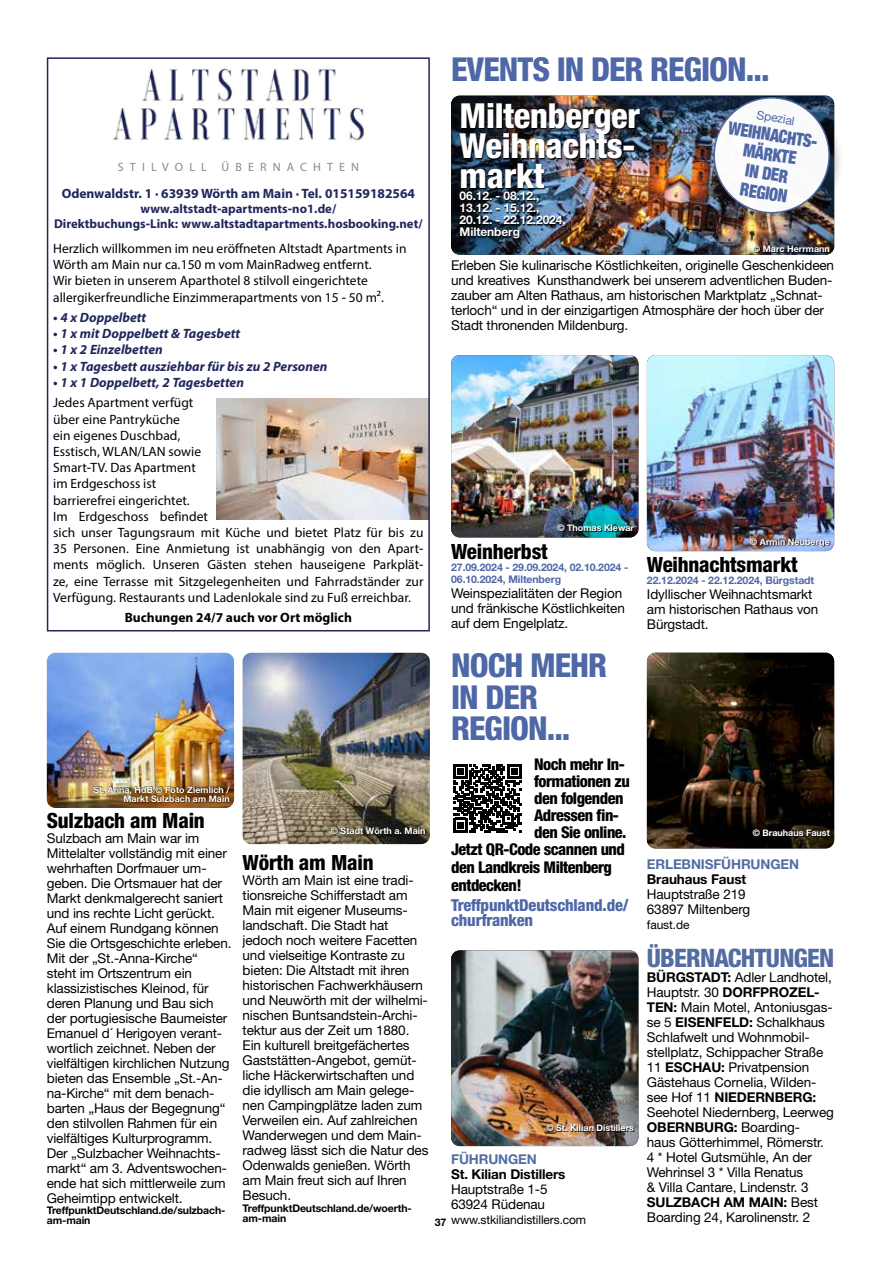
<style>
.page{position:relative;width:881px;height:1263px;background:#fff}
.page>*{position:absolute;margin:0;border:0;box-sizing:border-box;transform-origin:0 0}
.t1{font:800 condensed 34.5px/30px "Helvetica Neue LT";letter-spacing:-.01em;color:#fff}
.t2{font:800 condensed 33px/31.5px "Helvetica Neue LT";letter-spacing:-.03em;color:#4e67a6}
.t3{font:800 condensed 25.5px "Helvetica Neue LT";letter-spacing:-.03em;color:#536da1}
.t4{font:800 condensed 21px "Helvetica Neue LT";letter-spacing:-.01em;color:#000}
.t5{font:900 condensed 18px/19.5px "Helvetica Neue";color:#4e67a6;text-align:center;scale:.9 1}
.t6{font:800 condensed 16.5px/14.1px "Helvetica Neue LT";letter-spacing:-.01em;color:#4e67a6}
.t7{font:800 condensed 16.2px "Helvetica Neue LT";letter-spacing:-.03em;color:#000}
.t8{font:13.5px/15px "Helvetica Neue LT";letter-spacing:-.01em;color:#000}
.t9{font:13.5px/16.2px "Myriad Hebrew";color:#000}
.t10{font:italic 700 13.5px "Myriad Hebrew";color:#21265d}
.t11{font:700 13.5px "Myriad Hebrew";color:#21265d}
.t12{font:700 13.5px "Helvetica Neue LT";letter-spacing:-.01em;color:#000}
.t13{font:700 13.5px "Myriad Hebrew";color:#000}
.t14{font:700 13.5px "Helvetica Neue LT";letter-spacing:-.01em;color:#536da1}
.t15{font:700 12.75px/15.3px "Myriad Hebrew";color:#21265d;text-align:center}
.t16{font:700 12px/12px "Helvetica Neue LT";letter-spacing:-.01em;color:#fff}
.t17{font:12px "Helvetica Neue LT";letter-spacing:-.01em;color:#000}
.t18{font:12px "Myriad Hebrew";letter-spacing:.51em;color:#8c8986}
.t19{font:12px "Helvetica Neue LT";color:#4e67a6}
.t20{font:700 10.5px/12px "Helvetica Neue LT";letter-spacing:-.01em;color:#4e67a6}
.t21{font:700 10.5px/10.5px "Helvetica Neue LT";letter-spacing:-.01em;color:#000}
.t22{font:700 9px/9px "Helvetica Neue LT";color:#fff;text-align:right}
.s1{font-weight:700}
</style>
<div class="page">
<img style="left:47px;top:653px;width:187px;height:155px">
<img style="left:93px;top:786px;width:138px;height:17px">
<img style="left:242px;top:653px;width:187px;height:191px">
<svg style="left:331px;top:827px;width:95px;height:8px"></svg>
<img style="left:451px;top:355px;width:187px;height:182px">
<svg style="left:557px;top:524px;width:77px;height:8px"></svg>
<img style="left:646px;top:355px;width:187px;height:196px">
<svg style="left:750px;top:538px;width:80px;height:9px"></svg>
<img style="left:451px;top:96px;width:382px;height:159px">
<svg style="left:752px;top:245px;width:77px;height:8px"></svg>
<img style="left:459px;top:102px;width:182px;height:137px">
<div style="left:710px;top:94px;width:134px;height:134px;background:#000;opacity:.25"></div>
<div style="left:714px;top:98px;width:114px;height:115px;background:#fff;border-radius:50%"></div>
<div style="left:713px;top:97px;width:116px;height:116px;border:2px solid #4e67a6;border-radius:50%"></div>
<svg style="left:453px;top:764px;width:68px;height:68px"></svg>
<img style="left:646px;top:653px;width:187px;height:195px">
<svg style="left:752px;top:829px;width:78px;height:8px"></svg>
<img style="left:451px;top:950px;width:187px;height:196px">
<svg style="left:546px;top:1124px;width:88px;height:8px"></svg>
<img style="left:216px;top:399px;width:210px;height:120px">
<img style="left:113px;top:68px;width:251px;height:73px">
<div style="left:47px;top:57px;width:382px;height:574px;border:2px solid #21265d"></div>
<p class="t18" style="left:118px;top:160px;width:243px">STILVOLL ÜBERNACHTEN</p>
<p class="t11" style="left:62px;top:186px;width:354px">Odenwaldstr. 1 · 63939 Wörth am Main · Tel. 015159182564</p>
<p class="t15" style="left:54px;top:202px;width:370px">www.altstadt-apartments-no1.de/<br>Direktbuchungs-Link: www.altstadtapartments.hosbooking.net/</p>
<p class="t9" style="left:53px;top:241px;width:354px">Herzlich willkommen im neu eröffneten Altstadt Apartments in Wörth am Main nur ca.150 m vom MainRadweg entfernt.<br>Wir bieten in unserem Aparthotel 8 stilvoll eingerichtete allergikerfreundliche Einzimmerapartments von 15 - 50 m².</p>
<p class="t10" style="left:53px;top:310px;width:94px">• 4 x Doppelbett</p>
<p class="t10" style="left:53px;top:326px;width:188px">• 1 x mit Doppelbett &amp; Tagesbett</p>
<p class="t10" style="left:53px;top:342px;width:111px">• 1 x 2 Einzelbetten</p>
<p class="t10" style="left:53px;top:359px;width:276px">• 1 x Tagesbett ausziehbar für bis zu 2 Personen</p>
<p class="t10" style="left:53px;top:375px;width:192px">• 1 x 1 Doppelbett, 2 Tagesbetten</p>
<p class="t9" style="left:53px;top:395px;width:371px">Jedes Apartment verfügt<br>über eine Pantryküche<br>ein eigenes Duschbad,<br>Esstisch, WLAN/LAN sowie<br>Smart-TV. Das Apartment<br>im Erdgeschoss ist<br>barrierefrei eingerichtet.<br>Im Erdgeschoss befindet<br>sich unser Tagungsraum mit Küche und bietet Platz für bis zu 35 Personen. Eine Anmietung ist unabhängig von den Apart&shy;ments möglich. Unseren Gästen stehen hauseigene Parkplät&shy;ze, eine Terrasse mit Sitzgelegenheiten und Fahrradständer zur Verfügung. Restaurants und Ladenlokale sind zu Fuß erreichbar.</p>
<p class="t13" style="left:125px;top:610px;width:229px">Buchungen 24/7 auch vor Ort möglich</p>
<h2 class="t2" style="left:451px;top:53px;width:320px">EVENTS IN DER REGION...</h2>
<h1 class="t1" style="left:459px;top:100px;width:182px">Miltenberger<br>Weihnachts&shy;markt</h1>
<p class="t16" style="left:459px;top:189px;width:108px">06.12. - 08.12.,<br>13.12. - 15.12.,<br>20.12. - 22.12.2024,<br>Miltenberg</p>
<p class="t19" style="left:757px;top:108px;width:40px;rotate:9deg">Spezial</p>
<h3 class="t5" style="left:730px;top:117px;width:105px;rotate:9deg">WEIHNACHTS-<br>MÄRKTE<br>IN DER<br>REGION</h3>
<p class="t22" style="left:752px;top:245px;width:78px">© Marc Herrmann</p>
<p class="t8" style="left:451px;top:258px;width:384px">Erleben Sie kulinarische Köstlichkeiten, originelle Geschenkideen und kreatives Kunsthandwerk bei unserem adventlichen Buden&shy;zauber am Alten Rathaus, am historischen Marktplatz „Schnat&shy;terloch“ und in der einzigartigen Atmosphäre der hoch über der Stadt thronenden Mildenburg.</p>
<p class="t22" style="left:557px;top:523px;width:78px">© Thomas Klewar</p>
<h3 class="t4" style="left:451px;top:538px;width:98px">Weinherbst</h3>
<p class="t20" style="left:451px;top:561px;width:178px">27.09.2024 - 29.09.2024, 02.10.2024 -<br>06.10.2024, Miltenberg</p>
<p class="t8" style="left:451px;top:585px;width:175px">Weinspezialitäten der Region und fränkische Köstlichkeiten auf dem Engelplatz.</p>
<h2 class="t2" style="left:451px;top:649px;width:157px">NOCH MEHR<br>IN DER<br>REGION...</h2>
<p class="t22" style="left:749px;top:537px;width:81px">© Armin Neuberge</p>
<h3 class="t4" style="left:646px;top:552px;width:152px">Weihnachtsmarkt</h3>
<p class="t20" style="left:646px;top:574px;width:169px">22.12.2024 - 22.12.2024, Bürgstadt</p>
<p class="t8" style="left:646px;top:587px;width:173px">Idyllischer Weihnachtsmarkt am historischen Rathaus von<br>Bürgstadt.</p>
<p class="t22" style="left:93px;top:785px;width:138px">St. Anna, HdB © Foto Ziemlich /<br>Markt Sulzbach am Main</p>
<h3 class="t4" style="left:47px;top:808px;width:159px">Sulzbach am Main</h3>
<p class="t8" style="left:47px;top:831px;width:186px">Sulzbach am Main war im<br>Mittelalter vollständig mit einer wehrhaften Dorfmauer um&shy;geben. Die Ortsmauer hat der<br>Markt denkmalgerecht saniert und ins rechte Licht gerückt.<br>Auf einem Rundgang können<br>Sie die Ortsgeschichte erleben.<br>Mit der „St.-Anna-Kirche“<br>steht im Ortszentrum ein klassizistisches Kleinod, für deren Planung und Bau sich der portugiesische Baumeister<br>Emanuel d´ Herigoyen verant&shy;wortlich zeichnet. Neben der vielfältigen kirchlichen Nutzung bieten das Ensemble „St.-An&shy;na-Kirche“ mit dem benach&shy;barten „Haus der Begegnung“ den stilvollen Rahmen für ein vielfältiges Kulturprogramm.<br>Der „Sulzbacher Weihnachts&shy;markt“ am 3. Adventswochen&shy;ende hat sich mittlerweile zum<br>Geheimtipp entwickelt.</p>
<p class="t21" style="left:47px;top:1205px;width:180px">TreffpunktDeutschland.de/sulzbach&shy;am-main</p>
<p class="t7" style="left:534px;top:754px;width:92px">Noch mehr In-</p>
<p class="t7" style="left:534px;top:771px;width:97px">formationen zu</p>
<p class="t7" style="left:534px;top:788px;width:91px">den folgenden</p>
<p class="t7" style="left:534px;top:805px;width:86px">Adressen fin-</p>
<p class="t7" style="left:534px;top:822px;width:94px">den Sie online.</p>
<p class="t7" style="left:451px;top:839px;width:175px">Jetzt QR-Code scannen und</p>
<p class="t7" style="left:451px;top:857px;width:162px">den Landkreis Miltenberg</p>
<p class="t7" style="left:451px;top:875px;width:72px">entdecken!</p>
<p class="t6" style="left:451px;top:898px;width:179px">TreffpunktDeutschland.de/ churfranken</p>
<p class="t22" style="left:330px;top:826px;width:96px">© Stadt Wörth a. Main</p>
<h3 class="t4" style="left:242px;top:849px;width:132px">Wörth am Main</h3>
<p class="t8" style="left:242px;top:872px;width:187px">Wörth am Main ist eine tradi&shy;tionsreiche Schifferstadt am<br>Main mit eigener Museums&shy;landschaft. Die Stadt hat jedoch noch weitere Facetten und vielseitige Kontraste zu bieten: Die Altstadt mit ihren historischen Fachwerkhäusern und Neuwörth mit der wilhelmi&shy;nischen Buntsandstein-Archi&shy;tektur aus der Zeit um 1880.<br>Ein kulturell breitgefächertes<br>Gaststätten-Angebot, gemüt&shy;liche Häckerwirtschaften und die idyllisch am Main gelege&shy;nen Campingplätze laden zum<br>Verweilen ein. Auf zahlreichen<br>Wanderwegen und dem Main&shy;radweg lässt sich die Natur des<br>Odenwalds genießen. Wörth am Main freut sich auf Ihren<br>Besuch.</p>
<p class="t21" style="left:242px;top:1202px;width:171px">TreffpunktDeutschland.de/woerth&shy;am-main</p>
<p class="t22" style="left:546px;top:1123px;width:89px">© St. Kilian Distillers</p>
<p class="t14" style="left:451px;top:1151px;width:87px">FÜHRUNGEN</p>
<p class="t12" style="left:451px;top:1166px;width:116px">St. Kilian Distillers</p>
<p class="t8" style="left:451px;top:1182px;width:98px">Hauptstraße 1-5<br>63924 Rüdenau</p>
<p class="t17" style="left:451px;top:1213px;width:136px">www.stkiliandistillers.com</p>
<p class="t21" style="left:434px;top:1217px;width:13px">37</p>
<p class="t22" style="left:752px;top:828px;width:79px">© Brauhaus Faust</p>
<p class="t14" style="left:646px;top:856px;width:154px">ERLEBNISFÜHRUNGEN</p>
<p class="t12" style="left:646px;top:871px;width:101px">Brauhaus Faust</p>
<p class="t8" style="left:646px;top:887px;width:105px">Hauptstraße 219<br>63897 Miltenberg</p>
<p class="t17" style="left:646px;top:918px;width:44px">faust.de</p>
<h3 class="t3" style="left:646px;top:942px;width:189px">ÜBERNACHTUNGEN</h3>
<p class="t8" style="left:646px;top:970px;width:188px"><span class="s1">BÜRGSTADT:</span> Adler Landhotel,<br>Hauptstr. 30 <span class="s1">DORFPROZEL-<br>TEN:</span> Main Motel, Antoniusgas&shy;se 5 <span class="s1">EISENFELD:</span> Schalkhaus<br>Schlafwelt und Wohnmobil&shy;stellplatz, Schippacher Straße<br>11 <span class="s1">ESCHAU:</span> Privatpension<br>Gästehaus Cornelia, Wilden&shy;see Hof 11 <span class="s1">NIEDERNBERG:<br></span>Seehotel Niedernberg, Leerweg<br><span class="s1">OBERNBURG:</span> Boarding-<br>haus Götterhimmel, Römerstr.<br>4 * Hotel Gutsmühle, An der<br>Wehrinsel 3 * Villa Renatus<br>&amp; Villa Cantare, Lindenstr. 3<br><span class="s1">SULZBACH AM MAIN:</span> Best<br>Boarding 24, Karolinenstr. 2</p>
</div>
